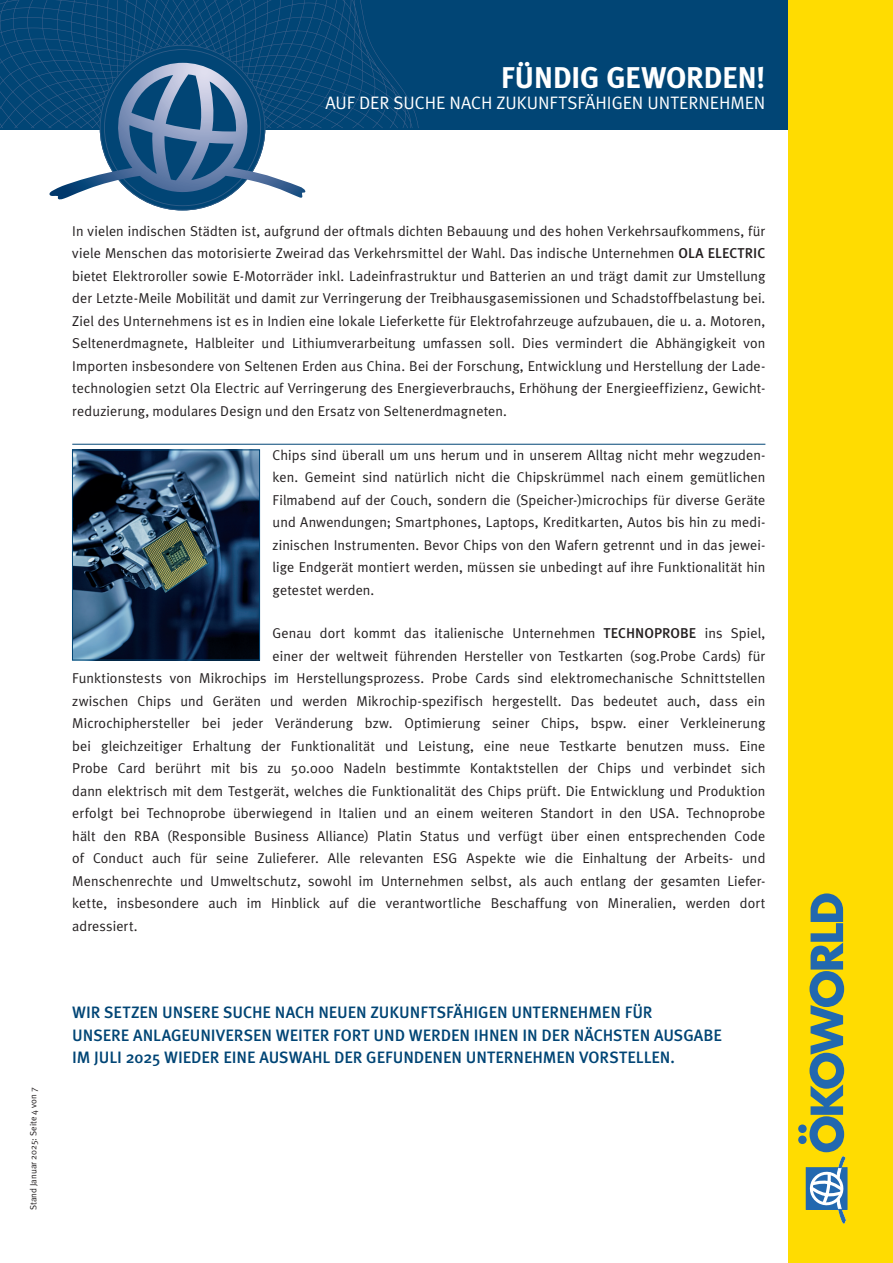
<style>
.page{position:relative;width:893px;height:1263px;background:#fff}
.page>*{position:absolute;margin:0;border:0;box-sizing:border-box;transform-origin:0 0}
.t1{font:700 30px "Meta Plus";letter-spacing:-.02em;color:#fff}
.t2{font:18px "Meta Plus Normal";letter-spacing:-.005em;color:#fff}
.t3{font:500 16.5px/22.5px "Meta Plus";letter-spacing:-.01em;color:#014575}
.t4{font:14.25px/22.5px "Meta Plus Normal";letter-spacing:.005em;color:#231f20;text-align:justify}
.t5{font:9px "Meta Plus Normal";color:#231f20}
.s1{font-family:"Meta Plus";font-weight:500}
</style>
<div class="page">
<div style="left:0;top:0;width:893px;height:130px;background:#014575"></div>
<div style="left:789px;top:0;width:104px;height:1263px;background:#ffdc01"></div>
<svg style="left:0;top:0;width:419px;height:128px"></svg>
<svg style="left:49px;top:45px;width:258px;height:165px"></svg>
<div style="left:806px;top:1167px;width:41px;height:42px;border:1px solid #2268af"></div>
<svg style="left:798px;top:893px;width:48px;height:330px"></svg>
<img style="left:74px;top:452px;width:184px;height:206px">
<div style="left:72px;top:450px;width:188px;height:210px;border:1px solid #014575"></div>
<hr style="left:72px;top:444px;width:693px;height:1px;background:#014575">
<h1 class="t1" style="left:501px;top:60px;width:266px">FÜNDIG GEWORDEN!</h1>
<p class="t2" style="left:325px;top:92px;width:441px">AUF DER SUCHE NACH ZUKUNFTSFÄHIGEN UNTERNEHMEN</p>
<p class="t5" style="left:28px;top:1210px;width:125px;rotate:-90deg">Stand Januar 2025: Seite 4 von 7</p>
<p class="t4" style="left:72px;top:219px;width:695px">In vielen indischen Städten ist, aufgrund der oftmals dichten Bebauung und des hohen Verkehrsaufkommens, für viele Menschen das motorisierte Zweirad das Verkehrsmittel der Wahl. Das indische Unternehmen <span class="s1">OLA ELECTRIC </span>bietet Elektroroller sowie E-Motorräder inkl. Ladeinfrastruktur und Batterien an und trägt damit zur Umstellung der Letzte-Meile Mobilität und damit zur Verringerung der Treibhausgasemissionen und Schadstoffbelastung bei.<br>Ziel des Unternehmens ist es in Indien eine lokale Lieferkette für Elektrofahrzeuge aufzubauen, die u. a. Motoren, Seltenerdmagnete, Halbleiter und Lithiumverarbeitung umfassen soll. Dies vermindert die Abhängigkeit von Importen insbesondere von Seltenen Erden aus China. Bei der Forschung, Entwicklung und Herstellung der Lade&shy;technologien setzt Ola Electric auf Verringerung des Energieverbrauchs, Erhöhung der Energieeffizienz, Gewicht&shy;reduzierung, modulares Design und den Ersatz von Seltenerdmagneten.</p>
<p class="t4" style="left:272px;top:443px;width:494px">Chips sind überall um uns herum und in unserem Alltag nicht mehr wegzuden&shy;ken. Gemeint sind natürlich nicht die Chipskrümmel nach einem gemütlichen Filmabend auf der Couch, sondern die (Speicher-)microchips für diverse Geräte und Anwendungen; Smartphones, Laptops, Kreditkarten, Autos bis hin zu medi&shy;zinischen Instrumenten. Bevor Chips von den Wafern getrennt und in das jewei&shy;lige Endgerät montiert werden, müssen sie unbedingt auf ihre Funktionalität hin getestet werden.</p>
<p class="t4" style="left:272px;top:622px;width:494px">Genau dort kommt das italienische Unternehmen <span class="s1">TECHNOPROBE</span> ins Spiel,</p>
<p class="t4" style="left:272px;top:644px;width:494px">einer der weltweit führenden Hersteller von Testkarten (sog.Probe Cards) für</p>
<p class="t4" style="left:72px;top:667px;width:695px">Funktionstests von Mikrochips im Herstellungsprozess. Probe Cards sind elektromechanische Schnittstellen</p>
<p class="t4" style="left:72px;top:689px;width:695px">zwischen Chips und Geräten und werden Mikrochip-spezifisch hergestellt. Das bedeutet auch, dass ein</p>
<p class="t4" style="left:72px;top:712px;width:695px">Microchiphersteller bei jeder Veränderung bzw. Optimierung seiner Chips, bspw. einer Verkleinerung</p>
<p class="t4" style="left:72px;top:734px;width:695px">bei gleichzeitiger Erhaltung der Funktionalität und Leistung, eine neue Testkarte benutzen muss. Eine</p>
<p class="t4" style="left:72px;top:757px;width:695px">Probe Card berührt mit bis zu 50.000 Nadeln bestimmte Kontaktstellen der Chips und verbindet sich</p>
<p class="t4" style="left:72px;top:779px;width:694px">dann elektrisch mit dem Testgerät, welches die Funktionalität des Chips prüft. Die Entwicklung und Produktion</p>
<p class="t4" style="left:72px;top:802px;width:695px">erfolgt bei Technoprobe überwiegend in Italien und an einem weiteren Standort in den USA. Technoprobe</p>
<p class="t4" style="left:72px;top:824px;width:695px">hält den RBA (Responsible Business Alliance) Platin Status und verfügt über einen entsprechenden Code</p>
<p class="t4" style="left:72px;top:847px;width:695px">of Conduct auch für seine Zulieferer. Alle relevanten ESG Aspekte wie die Einhaltung der Arbeits- und</p>
<p class="t4" style="left:72px;top:869px;width:695px">Menschenrechte und Umweltschutz, sowohl im Unternehmen selbst, als auch entlang der gesamten Liefer-</p>
<p class="t4" style="left:72px;top:892px;width:695px">kette, insbesondere auch im Hinblick auf die verantwortliche Beschaffung von Mineralien, werden dort</p>
<p class="t4" style="left:72px;top:914px;width:67px">adressiert.</p>
<p class="t3" style="left:72px;top:1001px;width:651px">WIR SETZEN UNSERE SUCHE NACH NEUEN ZUKUNFTSFÄHIGEN UNTERNEHMEN FÜR<br>UNSERE ANLAGEUNIVERSEN WEITER FORT UND WERDEN IHNEN IN DER NÄCHSTEN AUSGABE<br>IM JULI 2025 WIEDER EINE AUSWAHL DER GEFUNDENEN UNTERNEHMEN VORSTELLEN.</p>
</div>
